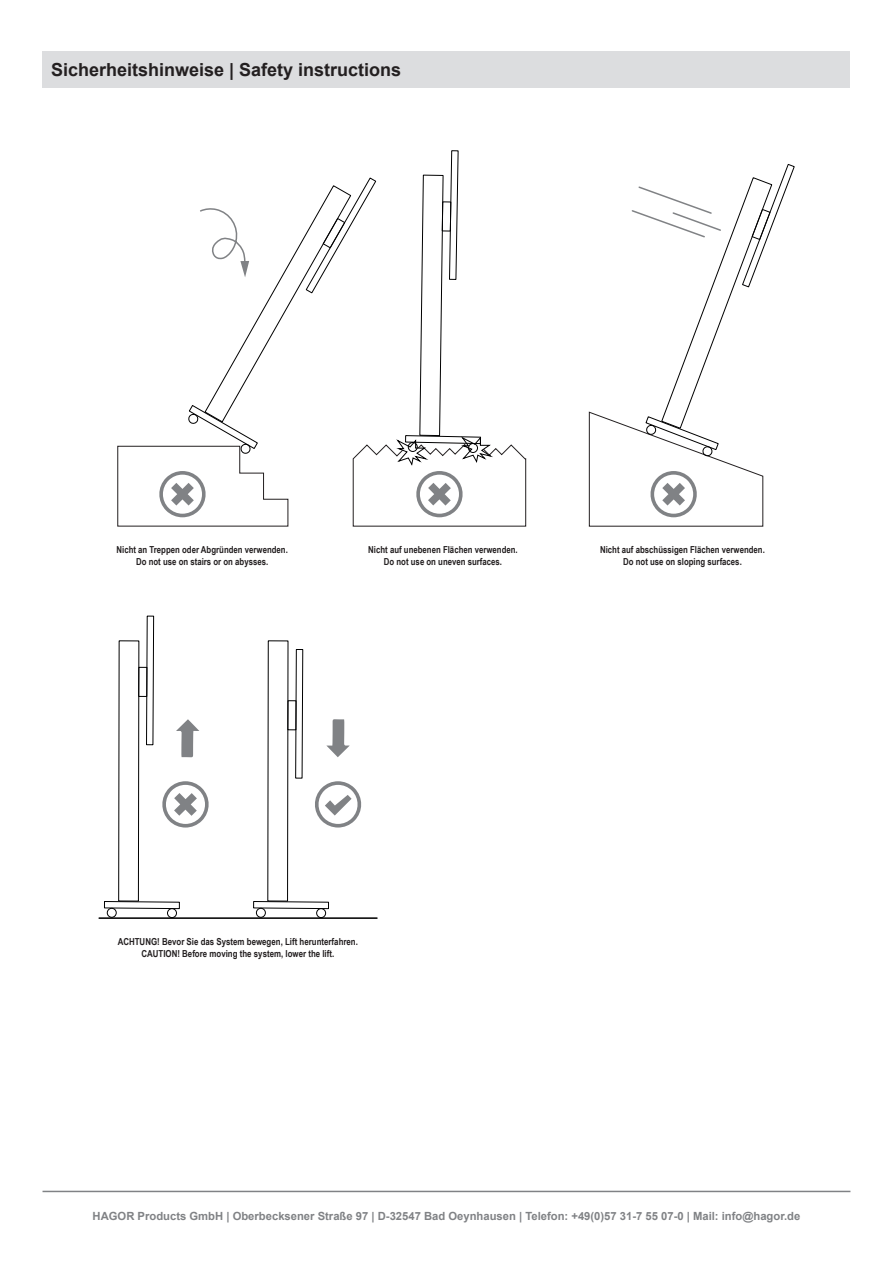
<style>
.page{position:relative;width:893px;height:1263px;background:#fff}
.page>*{position:absolute;margin:0;border:0;box-sizing:border-box;transform-origin:0 0}
.t1{font:700 18px "Arial";color:#231f20}
.t2{font:700 11.25px "Arial";color:#808285}
.t3{font:700 9.6px/11.9px "Arial Narrow";color:#231f20;text-align:center}
</style>
<div class="page">
<div style="left:43px;top:51px;width:807px;height:37px;background:#dcdddf"></div>
<hr style="left:99px;top:917px;width:278px;height:2px;background:#000001">
<svg style="left:104px;top:615px;width:105px;height:294px"></svg>
<div style="left:107px;top:908px;width:10px;height:10px;border:1px solid #000001;border-radius:50%"></div>
<div style="left:167px;top:908px;width:10px;height:10px;border:1px solid #000001;border-radius:50%"></div>
<svg style="left:117px;top:150px;width:409px;height:377px"></svg>
<div style="left:408px;top:442px;width:10px;height:10px;border:1px solid #000001;border-radius:50%"></div>
<div style="left:468px;top:443px;width:10px;height:10px;border:1px solid #000001;border-radius:50%"></div>
<svg style="left:589px;top:164px;width:206px;height:362px"></svg>
<svg style="left:253px;top:640px;width:109px;height:269px"></svg>
<div style="left:256px;top:908px;width:10px;height:10px;border:1px solid #000001;border-radius:50%"></div>
<div style="left:316px;top:908px;width:10px;height:10px;border:1px solid #000001;border-radius:50%"></div>
<hr style="left:43px;top:1191px;width:807px;height:1px;background:#808285">
<h1 class="t1" style="left:51px;top:57px;width:352px">Sicherheitshinweise | Safety instructions</h1>
<p class="t3" style="left:117px;top:543px;width:173px">Nicht an Treppen oder Abgründen verwenden.<br>Do not use on stairs or on abysses.</p>
<p class="t3" style="left:368px;top:543px;width:151px">Nicht auf unebenen Flächen verwenden.<br>Do not use on uneven surfaces.</p>
<p class="t3" style="left:600px;top:543px;width:166px">Nicht auf abschüssigen Flächen verwenden.<br>Do not use on sloping surfaces.</p>
<p class="t3" style="left:118px;top:935px;width:242px">ACHTUNG! Bevor Sie das System bewegen, Lift herunterfahren.<br>CAUTION! Before moving the system, lower the lift.</p>
<p class="t2" style="left:93px;top:1208px;width:709px">HAGOR Products GmbH | Oberbecksener Straße 97 | D-32547 Bad Oeynhausen | Telefon: +49(0)57 31-7 55 07-0 | Mail: info@hagor.de</p>
</div>
